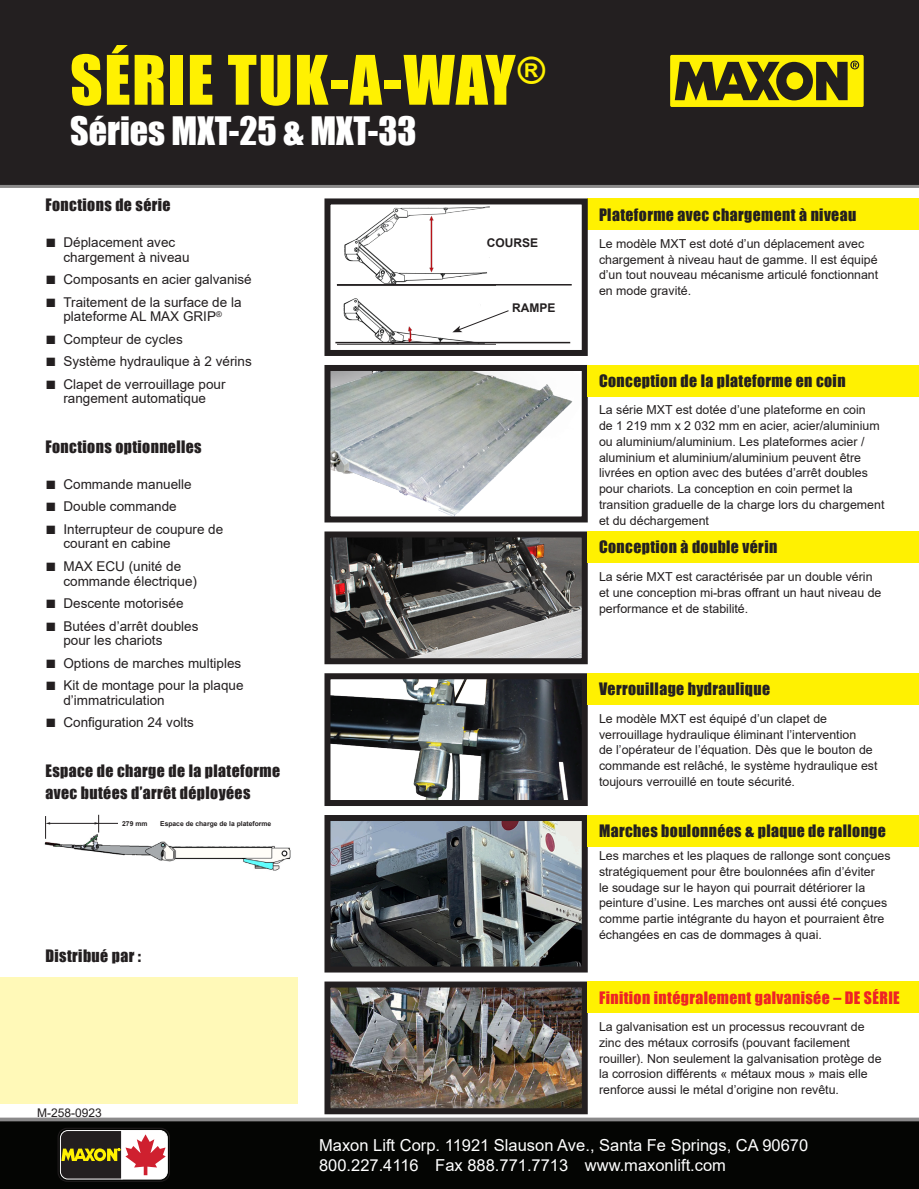
<style>
.page{position:relative;width:919px;height:1189px;background:#fff}
.page>*{position:absolute;margin:0;border:0;box-sizing:border-box;transform-origin:0 0}
.t1{font:63px "Impact";letter-spacing:.025em;color:#fff101}
.t2{font:36px "Impact";color:#fff}
.t3{font:16.5px/19.5px "Arial";color:#fff}
.e{font:15.75px/22.5px "Impact";letter-spacing:.025em;color:#231f20}
.e-2{font:15.75px "Impact";letter-spacing:.025em;color:#ee2325}
.t4{font:13.5px/14.7px "Arial";color:#231f20}
.g{font:12.3px/15.8px "Arial";color:#231f20}
.t5{font:700 12px "Arial";color:#231f20}
.t6{font:12px "Arial";color:#231f20}
.d{font:700 6.75px "Arial";color:#231f20}
.s1{font-size:18px}
</style>
<div class="page">
<div style="left:0;top:0;width:919px;height:188px;background:#231f20"></div>
<div style="left:670px;top:55px;width:194px;height:52px;background:#fff101;border-radius:2px"></div>
<svg style="left:675px;top:61px;width:184px;height:40px"></svg>
<div style="left:0;top:1120px;width:919px;height:69px;background:#040503"></div>
<hr style="left:0;top:1118px;width:919px;height:3px;background:#8a898a">
<div style="left:58px;top:1128px;width:112px;height:53px;border:1px solid #231f20;border-radius:9px"></div>
<svg style="left:60px;top:1130px;width:108px;height:49px;background:#937764"></svg>
<div style="left:0;top:977px;width:297px;height:126px;background:#fff9b8"></div>
<img style="left:331px;top:538px;width:250px;height:119px">
<div style="left:324px;top:531px;width:264px;height:133px;border:6px solid #231f20"></div>
<img style="left:331px;top:680px;width:250px;height:119px">
<div style="left:324px;top:673px;width:264px;height:133px;border:6px solid #231f20"></div>
<img style="left:331px;top:822px;width:250px;height:143px">
<div style="left:324px;top:815px;width:264px;height:157px;border:6px solid #231f20"></div>
<img style="left:331px;top:372px;width:242px;height:143px">
<div style="left:324px;top:365px;width:264px;height:157px;border:6px solid #231f20"></div>
<img style="left:44px;top:821px;width:247px;height:50px">
<hr style="left:49px;top:823px;width:69px;height:1px;background:#231f20">
<svg style="left:45px;top:816px;width:5px;height:23px"></svg>
<svg style="left:94px;top:815px;width:5px;height:17px"></svg>
<div style="left:118px;top:814px;width:33px;height:19px;background:#fff"></div>
<img style="left:331px;top:988px;width:250px;height:119px">
<div style="left:324px;top:981px;width:264px;height:133px;border:6px solid #231f20"></div>
<div style="left:588px;top:198px;width:331px;height:32px;background:#fff101"></div>
<img style="left:337px;top:206px;width:158px;height:139px">
<div style="left:324px;top:198px;width:264px;height:158px;border:6px solid #231f20"></div>
<svg style="left:452px;top:310px;width:57px;height:22px"></svg>
<hr style="left:337px;top:284px;width:235px;height:2px;background:#231f20">
<hr style="left:335px;top:342px;width:235px;height:1px;background:#231f20">
<div style="left:588px;top:365px;width:331px;height:31px;background:#fff101"></div>
<div style="left:588px;top:531px;width:331px;height:32px;background:#fff101"></div>
<div style="left:588px;top:673px;width:331px;height:32px;background:#fff101"></div>
<div style="left:588px;top:815px;width:331px;height:31px;background:#fff101"></div>
<div style="left:588px;top:981px;width:331px;height:32px;background:#fff101"></div>
<h1 class="t1" style="left:70px;top:31px;width:477px">SÉRIE TUK-A-WAY<sup>®</sup></h1>
<h2 class="t2" style="left:70px;top:103px;width:348px">Séries MXT-25 &amp; MXT-33</h2>
<p class="e" style="left:45px;top:193px;width:127px">Fonctions de série</p>
<p class="t4" style="left:63px;top:235px;width:128px;text-indent:-18px"><span class="s1">■</span> Déplacement avec chargement à niveau</p>
<p class="t4" style="left:45px;top:272px;width:208px"><span class="s1">■</span> Composants en acier galvanisé</p>
<p class="t4" style="left:45px;top:294px;width:198px;text-align:center"><span class="s1">■</span> Traitement de la surface de la plateforme AL MAX GRIP<sup>®</sup></p>
<p class="t4" style="left:45px;top:331px;width:139px"><span class="s1">■</span> Compteur de cycles</p>
<p class="t4" style="left:45px;top:354px;width:208px"><span class="s1">■</span> Système hydraulique à 2 vérins</p>
<p class="t4" style="left:45px;top:376px;width:182px;text-align:center"><span class="s1">■</span> Clapet de verrouillage pour rangement automatique</p>
<p class="e" style="left:45px;top:435px;width:158px">Fonctions optionnelles</p>
<p class="t4" style="left:45px;top:477px;width:148px"><span class="s1">■</span> Commande manuelle</p>
<p class="t4" style="left:45px;top:499px;width:133px"><span class="s1">■</span> Double commande</p>
<p class="t4" style="left:63px;top:522px;width:161px;text-indent:-18px"><span class="s1">■</span> Interrupteur de coupure de courant en cabine</p>
<p class="t4" style="left:63px;top:559px;width:135px;text-indent:-18px"><span class="s1">■</span> MAX ECU (unité de commande électrique)</p>
<p class="t4" style="left:45px;top:596px;width:140px"><span class="s1">■</span> Descente motorisée</p>
<p class="t4" style="left:63px;top:618px;width:137px;text-indent:-18px"><span class="s1">■</span> Butées d’arrêt doubles pour les chariots</p>
<p class="t4" style="left:45px;top:655px;width:197px"><span class="s1">■</span> Options de marches multiples</p>
<p class="t4" style="left:63px;top:678px;width:182px;text-indent:-18px"><span class="s1">■</span> Kit de montage pour la plaque d’immatriculation</p>
<p class="t4" style="left:45px;top:715px;width:150px"><span class="s1">■</span> Configuration 24 volts</p>
<p class="e" style="left:45px;top:759px;width:236px">Espace de charge de la plateforme avec butées d’arrêt déployées</p>
<p class="d" style="left:122px;top:819px;width:27px">279 mm</p>
<p class="d" style="left:160px;top:819px;width:113px">Espace de charge de la plateforme</p>
<p class="e" style="left:45px;top:945px;width:97px">Distribué par :</p>
<p class="t6" style="left:37px;top:1105px;width:66px">M-258-0923</p>
<p class="t5" style="left:487px;top:234px;width:53px">COURSE</p>
<p class="t5" style="left:512px;top:299px;width:45px">RAMPE</p>
<p class="e" style="left:599px;top:203px;width:259px">Plateforme avec chargement à niveau</p>
<p class="g" style="left:599px;top:236px;width:281px">Le modèle MXT est doté d’un déplacement avec chargement à niveau haut de gamme. Il est équipé d’un tout nouveau mécanisme articulé fonctionnant en mode gravité.</p>
<p class="e" style="left:599px;top:369px;width:248px">Conception de la plateforme en coin</p>
<p class="g" style="left:599px;top:402px;width:287px">La série MXT est dotée d’une plateforme en coin<br>de 1 219 mm x 2 032 mm en acier, acier/aluminium ou aluminium/aluminium. Les plateformes acier / aluminium et aluminium/aluminium peuvent être livrées en option avec des butées d’arrêt doubles pour chariots. La conception en coin permet la transition graduelle de la charge lors du chargement et du déchargement</p>
<p class="e" style="left:599px;top:536px;width:180px">Conception à double vérin</p>
<p class="g" style="left:599px;top:569px;width:284px">La série MXT est caractérisée par un double vérin et une conception mi-bras offrant un haut niveau de performance et de stabilité.</p>
<p class="e" style="left:599px;top:677px;width:173px">Verrouillage hydraulique</p>
<p class="g" style="left:599px;top:710px;width:280px">Le modèle MXT est équipé d’un clapet de verrouillage hydraulique éliminant l’intervention<br>de l’opérateur de l’équation. Dès que le bouton de commande est relâché, le système hydraulique est toujours verrouillé en toute sécurité.</p>
<p class="e" style="left:599px;top:819px;width:288px">Marches boulonnées &amp; plaque de rallonge</p>
<p class="g" style="left:599px;top:848px;width:293px">Les marches et les plaques de rallonge sont conçues stratégiquement pour être boulonnées afin d’éviter<br>le soudage sur le hayon qui pourrait détériorer la peinture d’usine. Les marches ont aussi été conçues comme partie intégrante du hayon et pourraient être échangées en cas de dommages à quai.</p>
<p class="e-2" style="left:599px;top:985px;width:302px">Finition intégralement galvanisée – DE SÉRIE</p>
<p class="g" style="left:599px;top:1019px;width:284px">La galvanisation est un processus recouvrant de zinc des métaux corrosifs (pouvant facilement rouiller). Non seulement la galvanisation protège de la corrosion différents « métaux mous » mais elle renforce aussi le métal d’origine non revêtu.</p>
<h3 class="t3" style="left:319px;top:1135px;width:491px">Maxon Lift Corp. 11921 Slauson Ave., Santa Fe Springs, CA 90670<br>800.227.4116 Fax 888.771.7713 www.maxonlift.com</h3>
</div>
